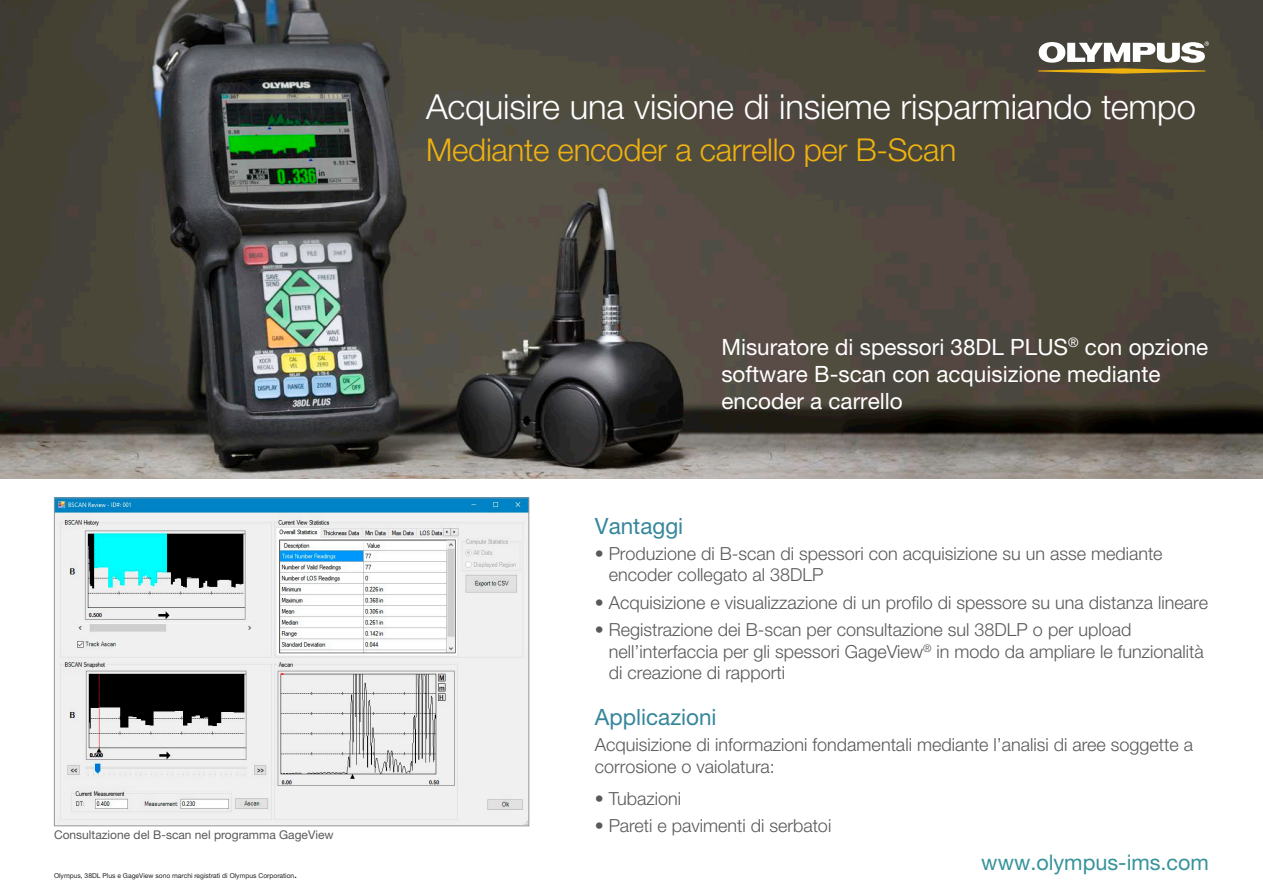
<style>
.page{position:relative;width:1263px;height:893px;background:#fff}
.page>*{position:absolute;margin:0;border:0;box-sizing:border-box;transform-origin:0 0}
.Text{font:300 34.5px "Helvetica Neue LTW1 G";letter-spacing:-.005em;color:#fff}
.Text-2{font:300 31.5px "Helvetica Neue LTW1 G";letter-spacing:-.01em;color:#eeb210}
.Text-3{font:22.5px/27px "Helvetica Neue LTW1 G";color:#fff}
.Text-4{font:22.5px "Helvetica Neue LTW1 G";color:#35869b}
.t1{font:21.6px "Helvetica Neue LTW1 G";color:#37939b}
.Text-5{font:300 18px/21.6px "Helvetica Neue LTW1 G";color:#58595b}
.t2{font:12px "Helvetica Neue LTW1 G";color:#58595b}
.t3{font:6.75px "Helvetica Neue LTW1 G";color:#231f20}
.s1{font-size:10.95px}
</style>
<div class="page">
<img style="left:0;top:0;width:1263px;height:479px">
<svg style="left:1038px;top:41px;width:171px;height:33px"></svg>
<img style="left:56px;top:499px;width:471px;height:325px">
<div style="left:54px;top:497px;width:475px;height:329px;border:1px solid #949698"></div>
<p class="t2" style="left:54px;top:827px;width:281px">Consultazione del B-scan nel programma GageView</p>
<p class="t3" style="left:54px;top:871px;width:245px">Olympus, 38DL Plus e GageView sono marchi registrati di Olympus Corporation<span class="s1">.</span></p>
<p class="Text" style="left:426px;top:86px;width:771px">Acquisire una visione di insieme risparmiando tempo</p>
<p class="Text-2" style="left:426px;top:131px;width:531px">Mediante encoder a carrello per B-Scan</p>
<p class="Text-3" style="left:721px;top:333px;width:488px">Misuratore di spessori 38DL PLUS<sup>®</sup> con opzione software B-scan con acquisizione mediante encoder a carrello</p>
<p class="Text-4" style="left:595px;top:512px;width:90px">Vantaggi</p>
<p class="Text-5" style="left:609px;top:542px;width:555px;text-indent:-14px">• Produzione di B-scan di spessori con acquisizione su un asse mediante encoder collegato al 38DLP</p>
<p class="Text-5" style="left:595px;top:591px;width:615px">• Acquisizione e visualizzazione di un profilo di spessore su una distanza lineare</p>
<p class="Text-5" style="left:609px;top:619px;width:596px;text-indent:-14px">• Registrazione dei B-scan per consultazione sul 38DLP o per upload nell’interfaccia per gli spessori GageView<sup>®</sup> in modo da ampliare le funzionalità di creazione di rapporti</p>
<p class="Text-4" style="left:595px;top:703px;width:123px">Applicazioni</p>
<p class="Text-5" style="left:595px;top:734px;width:600px">Acquisizione di informazioni fondamentali mediante l’analisi di aree soggette a corrosione o vaiolatura:</p>
<p class="Text-5" style="left:595px;top:787px;width:88px">• Tubazioni</p>
<p class="Text-5" style="left:595px;top:815px;width:238px">• Pareti e pavimenti di serbatoi</p>
<p class="t1" style="left:981px;top:849px;width:229px">www.olympus-ims.com</p>
</div>
